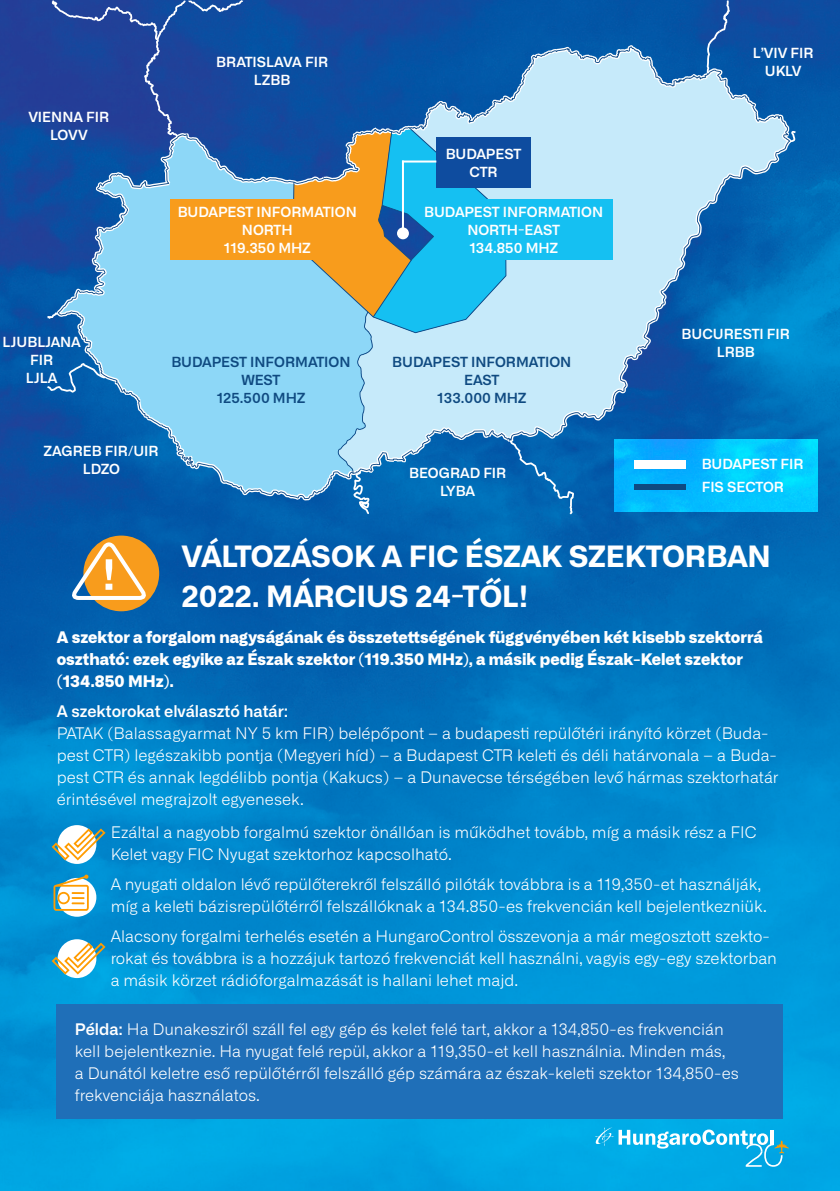
<style>
.page{position:relative;width:840px;height:1191px;background:#fff}
.page>*{position:absolute;margin:0;border:0;box-sizing:border-box;transform-origin:0 0}
.t1{font:700 29.4px "Alliance No.1";color:#fff}
.t2{font:300 16px/22px "Alliance No.1";color:#fff}
.t3{font:800 16px/22px "Alliance No.1";color:#fff}
.t4{font:600 14px "Alliance No.1";color:#fff}
.t5{font:600 14px "Alliance No.1";color:#0f4a81}
.s1{font-weight:600}
</style>
<div class="page">
<img style="left:0;top:0;width:839px;height:1191px">
<svg style="left:718px;top:0;width:11px;height:31px"></svg>
<svg style="left:52px;top:0;width:191px;height:33px"></svg>
<svg style="left:57px;top:45px;width:87px;height:455px;fill:#224098"></svg>
<svg style="left:144px;top:31px;width:651px;height:483px"></svg>
<svg style="left:375px;top:47px;width:414px;height:126px;fill:#c6eafa"></svg>
<svg style="left:79px;top:169px;width:662px;height:330px"></svg>
<svg style="left:47px;top:127px;width:458px;height:346px"></svg>
<div style="left:83px;top:535px;width:76px;height:76px;background:#f89c1c;border-radius:50%"></div>
<svg style="left:69px;top:540px;width:80px;height:63px"></svg>
<div style="left:57px;top:1004px;width:725px;height:114px;background:#1f6fb8"></div>
<svg style="left:613px;top:439px;width:203px;height:72px"></svg>
<div style="left:633px;top:459px;width:52px;height:9px;background:#fff"></div>
<div style="left:633px;top:484px;width:52px;height:5px;background:#0f4a81"></div>
<div style="left:170px;top:200px;width:189px;height:60px;background:#f89c1c"></div>
<div style="left:451px;top:200px;width:161px;height:60px;background:#15c0f2"></div>
<div style="left:436px;top:137px;width:94px;height:51px;background:#0e4c9f"></div>
<div style="left:397px;top:227px;width:11px;height:12px;background:#fff;border-radius:50%"></div>
<hr style="left:402px;top:160px;width:2px;height:73px;background:#fff">
<hr style="left:402px;top:160px;width:34px;height:2px;background:#fff">
<svg style="left:594px;top:1127px;width:194px;height:39px"></svg>
<div style="left:58px;top:825px;width:38px;height:39px;background:#fff;border-radius:50%"></div>
<div style="left:58px;top:939px;width:38px;height:39px;background:#fff;border-radius:50%"></div>
<div style="left:58px;top:878px;width:38px;height:38px;background:#fff;border-radius:50%"></div>
<svg style="left:50px;top:827px;width:57px;height:34px"></svg>
<svg style="left:50px;top:941px;width:57px;height:35px"></svg>
<svg style="left:53px;top:874px;width:36px;height:36px"></svg>
<p class="t4" style="left:29px;top:108px;width:82px">VIENNA FIR</p>
<p class="t4" style="left:50px;top:126px;width:39px">LOVV</p>
<p class="t4" style="left:3px;top:333px;width:80px">LJUBLJANA</p>
<p class="t4" style="left:30px;top:351px;width:25px">FIR</p>
<p class="t4" style="left:26px;top:369px;width:33px">LJLA</p>
<p class="t4" style="left:216px;top:53px;width:113px">BRATISLAVA FIR</p>
<p class="t4" style="left:254px;top:71px;width:38px">LZBB</p>
<p class="t4" style="left:178px;top:203px;width:180px">BUDAPEST INFORMATION</p>
<p class="t4" style="left:242px;top:221px;width:52px">NORTH</p>
<p class="t4" style="left:224px;top:239px;width:88px">119.350 MHZ</p>
<p class="t4" style="left:445px;top:146px;width:77px">BUDAPEST</p>
<p class="t4" style="left:469px;top:164px;width:30px">CTR</p>
<p class="t4" style="left:424px;top:203px;width:180px">BUDAPEST INFORMATION</p>
<p class="t4" style="left:467px;top:221px;width:94px">NORTH-EAST</p>
<p class="t4" style="left:469px;top:239px;width:90px">134.850 MHZ</p>
<p class="t5" style="left:171px;top:353px;width:180px">BUDAPEST INFORMATION</p>
<p class="t5" style="left:241px;top:371px;width:41px">WEST</p>
<p class="t5" style="left:216px;top:389px;width:90px">125.500 MHZ</p>
<p class="t5" style="left:392px;top:353px;width:180px">BUDAPEST INFORMATION</p>
<p class="t5" style="left:464px;top:371px;width:37px">EAST</p>
<p class="t5" style="left:437px;top:389px;width:90px">133.000 MHZ</p>
<p class="t4" style="left:44px;top:442px;width:116px">ZAGREB FIR/UIR</p>
<p class="t4" style="left:83px;top:460px;width:39px">LDZO</p>
<p class="t4" style="left:409px;top:464px;width:99px">BEOGRAD FIR</p>
<p class="t4" style="left:440px;top:482px;width:36px">LYBA</p>
<p class="t4" style="left:752px;top:44px;width:62px">L’VIV FIR</p>
<p class="t4" style="left:764px;top:62px;width:38px">UKLV</p>
<p class="t4" style="left:681px;top:325px;width:110px">BUCURESTI FIR</p>
<p class="t4" style="left:716px;top:343px;width:40px">LRBB</p>
<p class="t4" style="left:701px;top:455px;width:103px">BUDAPEST FIR</p>
<p class="t4" style="left:701px;top:478px;width:84px">FIS SECTOR</p>
<p class="t1" style="left:181px;top:537px;width:590px">VÁLTOZÁSOK A FIC ÉSZAK SZEKTORBAN</p>
<p class="t1" style="left:181px;top:577px;width:348px">2022. MÁRCIUS 24-TŐL!</p>
<p class="t3" style="left:57px;top:626px;width:707px">A szektor a forgalom nagyságának és összetettségének függvényében két kisebb szektorrá osztható: ezek egyike az Észak szektor (119.350 MHz), a másik pedig Észak-Kelet szektor (134.850 MHz).</p>
<p class="t2" style="left:57px;top:700px;width:723px"><span class="s1">A szektorokat elválasztó határ:<br></span>PATAK (Balassagyarmat NY 5 km FIR) belépőpont – a budapesti repülőtéri irányító körzet (Buda&shy;pest CTR) legészakibb pontja (Megyeri híd) – a Budapest CTR keleti és déli határvonala – a Buda&shy;pest CTR és annak legdélibb pontja (Kakucs) – a Dunavecse térségében levő hármas szektorhatár érintésével megrajzolt egyenesek.</p>
<p class="t2" style="left:111px;top:821px;width:647px">Ezáltal a nagyobb forgalmú szektor önállóan is működhet tovább, míg a másik rész a FIC<br>Kelet vagy FIC Nyugat szektorhoz kapcsolható.</p>
<p class="t2" style="left:111px;top:873px;width:657px">A nyugati oldalon lévő repülőterekről felszálló pilóták továbbra is a 119,350-et használják, míg a keleti bázisrepülőtérről felszállóknak a 134.850-es frekvencián kell bejelentkezniük.</p>
<p class="t2" style="left:111px;top:925px;width:667px">Alacsony forgalmi terhelés esetén a HungaroControl összevonja a már megosztott szekto&shy;rokat és továbbra is a hozzájuk tartozó frekvenciát kell használni, vagyis egy-egy szektorban a másik körzet rádióforgalmazását is hallani lehet majd.</p>
<p class="t2" style="left:75px;top:1018px;width:665px"><span class="s1">Példa:</span> Ha Dunakesziről száll fel egy gép és kelet felé tart, akkor a 134,850-es frekvencián kell bejelentkeznie. Ha nyugat felé repül, akkor a 119,350-et kell használnia. Minden más,<br>a Dunától keletre eső repülőtérről felszálló gép számára az észak-keleti szektor 134,850-es frekvenciája használatos.</p>
</div>
